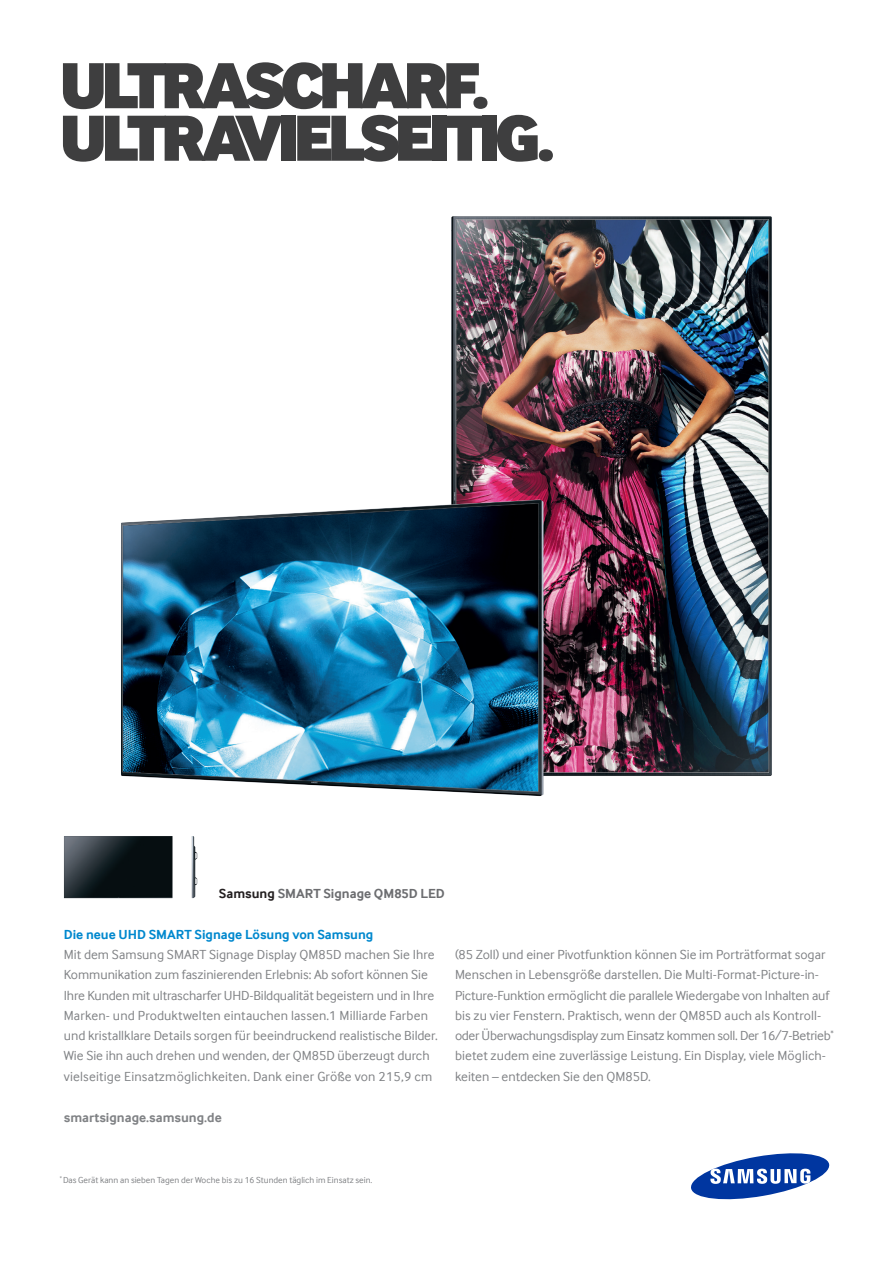
<style>
.page{position:relative;width:893px;height:1263px;background:#fff}
.page>*{position:absolute;margin:0;border:0;box-sizing:border-box;transform-origin:0 0}
.t1{font:900 67.5px/52.5px "Samsung Inter Face";letter-spacing:-.07em;color:#3e3e3f}
.t2{font:13.5px/20.2px "Samsung Inter Face";color:#808285}
.t3{font:700 13.5px "Samsung Inter Face";color:#0088ce}
.t4{font:700 13.5px "Samsung Inter Face";color:#6c6d70}
.t5{font:700 13.5px "Samsung Inter Face";color:#808285}
.t6{font:9px "Samsung Inter Face";color:#808285}
.s1{color:#231f20}
</style>
<div class="page">
<svg style="left:691px;top:1153px;width:138px;height:46px"></svg>
<img style="left:451px;top:216px;width:321px;height:560px">
<img style="left:121px;top:500px;width:422px;height:296px">
<img style="left:64px;top:836px;width:109px;height:62px">
<img style="left:192px;top:836px;width:5px;height:62px">
<h1 class="t1" style="left:60px;top:58px;width:496px">ULTRASCHARF.<br>ULTRAVIELSEITIG.</h1>
<p class="t4" style="left:219px;top:885px;width:227px"><span class="s1">Samsung</span> SMART Signage QM85D LED</p>
<p class="t3" style="left:64px;top:926px;width:311px">Die neue UHD SMART Signage Lösung von Samsung</p>
<p class="t2" style="left:64px;top:944px;width:375px">Mit dem Samsung SMART Signage Display QM85D machen Sie Ihre Kommunikation zum faszinierenden Erlebnis: Ab sofort können Sie Ihre Kunden mit ultrascharfer UHD-Bildqualität begeistern und in Ihre Marken- und Produktwelten eintauchen lassen.1 Milliarde Farben und kristallklare Details sorgen für beeindruckend realistische Bilder.<br>Wie Sie ihn auch drehen und wenden, der QM85D überzeugt durch vielseitige Einsatzmöglichkeiten. Dank einer Größe von 215,9 cm</p>
<p class="t2" style="left:455px;top:944px;width:380px">(85 Zoll) und einer Pivotfunktion können Sie im Porträtformat sogar Menschen in Lebensgröße darstellen. Die Multi-Format-Picture-in-Picture-Funktion ermöglicht die parallele Wiedergabe von Inhalten auf bis zu vier Fenstern. Praktisch, wenn der QM85D auch als Kontroll&shy;oder Überwachungsdisplay zum Einsatz kommen soll. Der 16/7-Betrieb<sup>* </sup>bietet zudem eine zuverlässige Leistung. Ein Display, viele Möglich&shy;keiten – entdecken Sie den QM85D.</p>
<p class="t5" style="left:64px;top:1110px;width:160px">smartsignage.samsung.de</p>
<p class="t6" style="left:60px;top:1175px;width:314px"><sup>*</sup> Das Gerät kann an sieben Tagen der Woche bis zu 16 Stunden täglich im Einsatz sein.</p>
</div>
